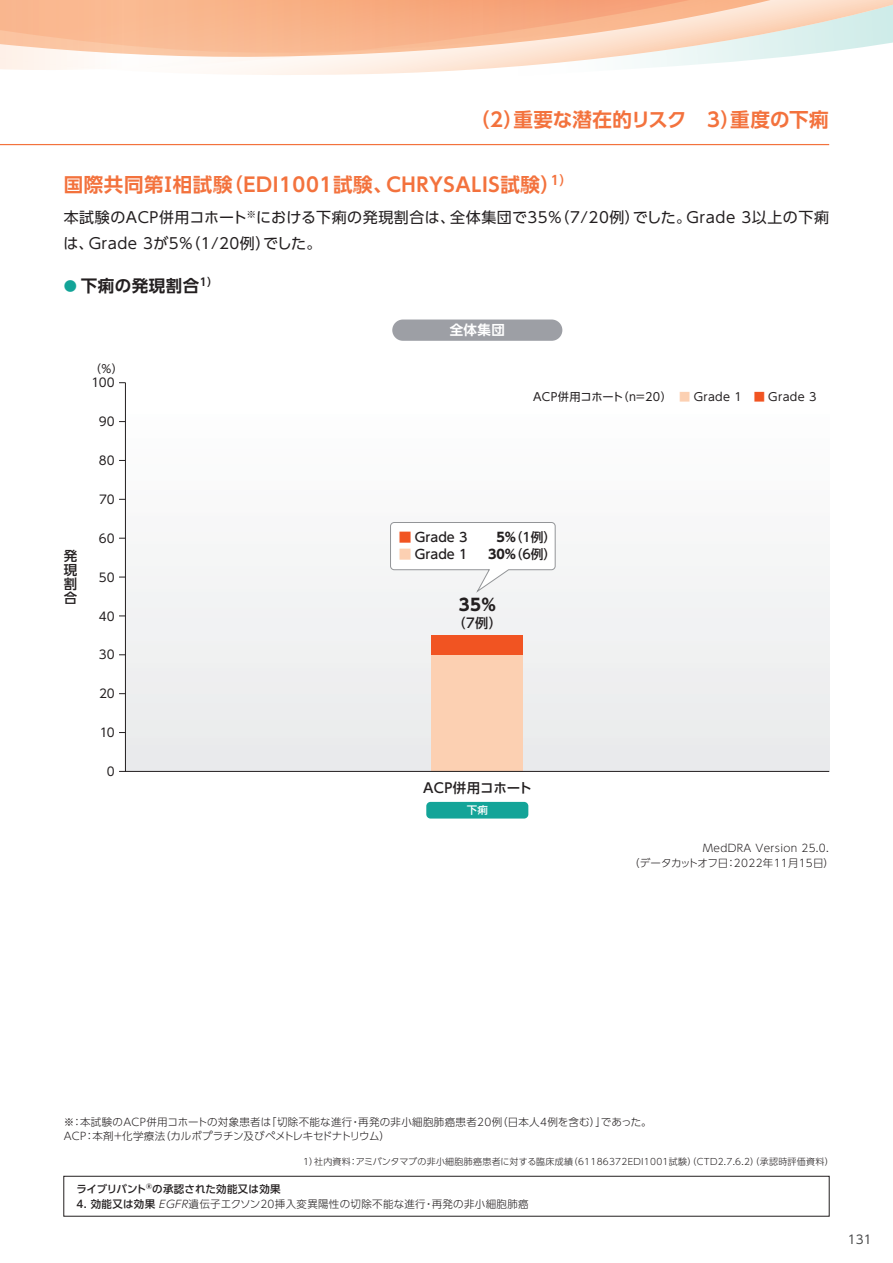
<style>
.page{position:relative;width:893px;height:1263px;background:#fff}
.page>*{position:absolute;margin:0;border:0;box-sizing:border-box;transform-origin:0 0}
.t1{font:700 19.5px "UD Shin Go Pr 6 N De";letter-spacing:.03em;color:#f3723d}
.t2{font:700 19.5px "UD Shin Go Pr 6 N De";letter-spacing:.005em;color:#f3723d}
.t3{font:700 16.5px "UD Shin Go Pr 6 N De";letter-spacing:.03em;color:#231f20}
.t4{font:700 16.5px "UD Shin Go Pr 6 N";color:#231f20}
.t5{font:15px/25.5px "UD Shin Go Pr 6 N";letter-spacing:.035em;color:#231f20}
.t6{font:500 13.5px/14px "UD Shin Go Pr 6 N";letter-spacing:.015em;color:#231f20;text-align:justify}
.t7{font:700 13.5px "UD Shin Go Pr 6 N De";color:#fff}
.t8{font:500 13.2px "UD Shin Go Pr 6 N";color:#231f20}
.t9{font:500 12.75px/17.2px "UD Shin Go Pr 6 N";color:#231f20;text-align:right}
.t10{font:12px "UD Shin Go Pr 6 N";letter-spacing:.005em;color:#231f20}
.t11{font:12px "UD Shin Go Pr 6 N";color:#4b4c4d}
.t12{font:11.25px "UD Shin Go Pr 6 N";letter-spacing:.03em;color:#231f20}
.t13{font:300 10.5px/14.2px "UD Shin Go Pr 6 N";letter-spacing:.03em;color:#231f20}
.t14{font:500 10.5px "UD Shin Go Pr 6 N";letter-spacing:.01em;color:#231f20}
.t15{font:500 10.5px "UD Shin Go Pr 6 N";color:#fff}
.t16{font:300 9px "UD Shin Go Pr 6 N";letter-spacing:.03em;color:#231f20}
.s1{font-size:13.2px;color:#13a498}
.s2{color:#fcd0b2}
.s3{color:#f15422}
.s4{font-weight:700}
.s5{font-weight:500}
</style>
<div class="page">
<svg style="left:0;top:0;width:893px;height:75px"></svg>
<hr style="left:0;top:144px;width:829px;height:1px;background:#f3723d">
<div style="left:392px;top:319px;width:170px;height:22px;background:#9d9fa5;border-radius:11px"></div>
<div style="left:426px;top:802px;width:102px;height:16px;background:#13a498;border-radius:4px"></div>
<svg style="left:125px;top:382px;width:705px;height:390px"></svg>
<div style="left:64px;top:1176px;width:765px;height:40px;border:1px solid #231f20"></div>
<svg style="left:390px;top:522px;width:166px;height:72px"></svg>
<h1 class="t2" style="left:470px;top:104px;width:360px">（2）重要な潜在的リスク　3）重度の下痢</h1>
<h1 class="t1" style="left:64px;top:168px;width:510px">国際共同第Ⅰ相試験（EDI1001試験、CHRYSALIS試験）<sup>1）</sup></h1>
<h3 class="t5" style="left:64px;top:204px;width:767px">本試験のACP併用コホート<sup>※</sup>における下痢の発現割合は、全体集団で35％（7/20例）でした。Grade 3以上の下痢は、Grade 3が5％（1/20例）でした。</h3>
<h2 class="t3" style="left:64px;top:272px;width:156px"><span class="s1">●</span> 下痢の発現割合<sup>1）</sup></h2>
<p class="t7" style="left:450px;top:319px;width:57px">全体集団</p>
<p class="t6" style="left:64px;top:549px;width:15px">発現割合</p>
<p class="t12" style="left:90px;top:360px;width:35px">（%）</p>
<p class="t10" style="left:92px;top:373px;width:25px">100</p>
<p class="t10" style="left:99px;top:412px;width:18px">90</p>
<p class="t10" style="left:99px;top:451px;width:17px">80</p>
<p class="t10" style="left:99px;top:490px;width:17px">70</p>
<p class="t10" style="left:99px;top:528px;width:17px">60</p>
<p class="t10" style="left:99px;top:567px;width:17px">50</p>
<p class="t10" style="left:99px;top:606px;width:17px">40</p>
<p class="t10" style="left:99px;top:645px;width:17px">30</p>
<p class="t10" style="left:99px;top:684px;width:17px">20</p>
<p class="t10" style="left:100px;top:723px;width:17px">10</p>
<p class="t10" style="left:107px;top:762px;width:9px">0</p>
<p class="t12" style="left:533px;top:387px;width:285px">ACP併用コホート（n=20） <span class="s2">■</span> Grade 1　<span class="s3">■</span> Grade 3</p>
<p class="t9" style="left:399px;top:528px;width:70px"><span class="s3">■</span> Grade 3</p>
<p class="t9" style="left:399px;top:546px;width:70px"><span class="s2">■</span> Grade 1</p>
<p class="t9" style="left:488px;top:528px;width:70px"><span class="s4">5%</span>（1例）<br><span class="s4">30%</span>（6例）</p>
<h2 class="t4" style="left:459px;top:591px;width:40px">35％</h2>
<p class="t8" style="left:453px;top:612px;width:51px">（7例）</p>
<p class="t6" style="left:423px;top:781px;width:111px">ACP併用コホート</p>
<p class="t15" style="left:467px;top:802px;width:23px">下痢</p>
<p class="t13" style="left:629px;top:841px;width:206px;text-indent:74px">MedDRA Version 25.0.（データカットオフ日：2022年11月15日）</p>
<p class="t13" style="left:64px;top:1115px;width:589px">※：本試験のACP併用コホートの対象患者は「切除不能な進行・再発の非小細胞肺癌患者20例（日本人4例を含む）」であった。<br>ACP：本剤＋化学療法（カルボプラチン及びペメトレキセドナトリウム）</p>
<p class="t16" style="left:303px;top:1154px;width:532px">1）社内資料：アミバンタマブの非小細胞肺癌患者に対する臨床成績（61186372EDI1001試験）（CTD2.7.6.2）（承認時評価資料）</p>
<p class="t14" style="left:76px;top:1180px;width:206px">ライブリバント<sup>®</sup>の承認された効能又は効果</p>
<p class="t13" style="left:77px;top:1196px;width:454px"><span class="s5">4. 効能又は効果</span> EGFR遺伝子エクソン20挿入変異陽性の切除不能な進行・再発の非小細胞肺癌</p>
<p class="t11" style="left:848px;top:1229px;width:25px">131</p>
</div>
